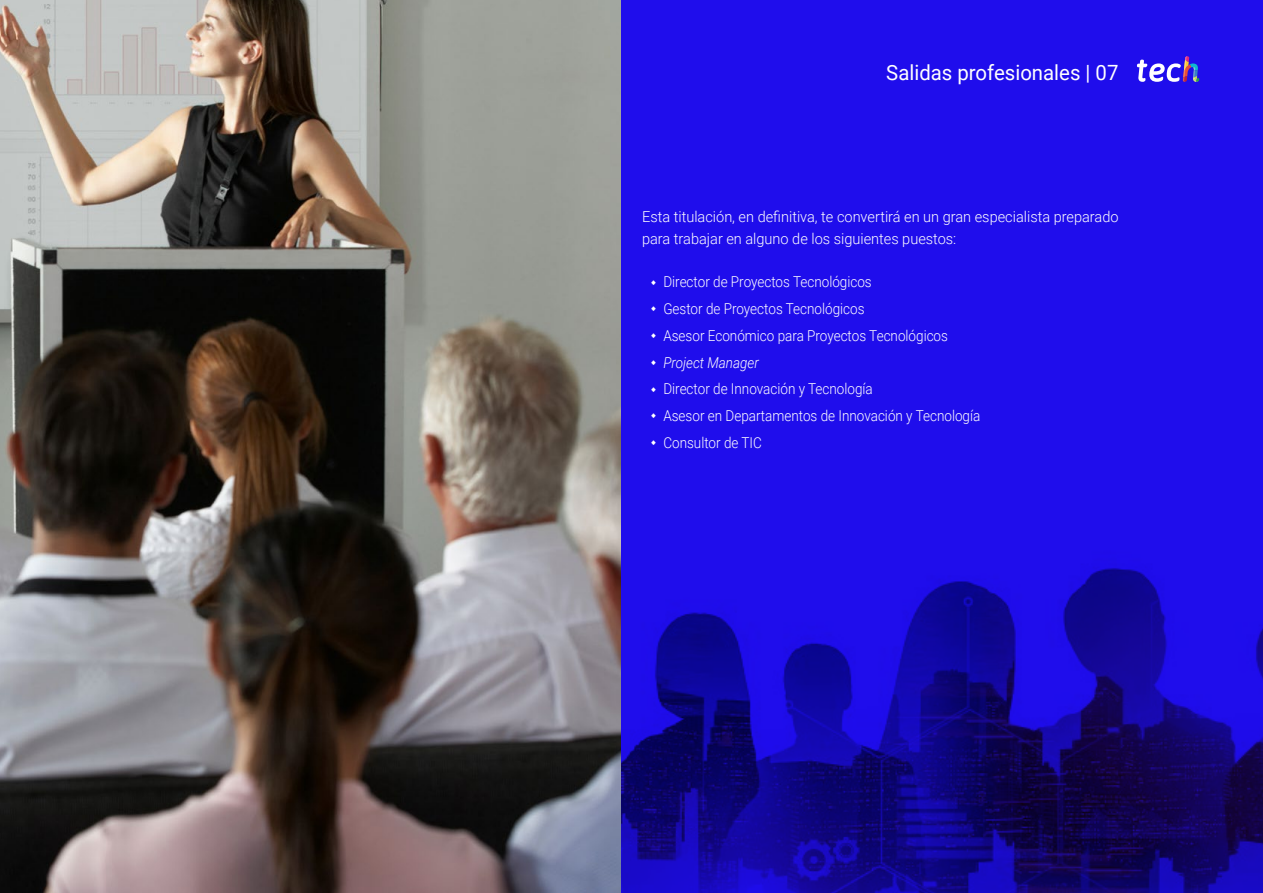
<style>
.page{position:relative;width:1263px;height:893px;background:#fff}
.page>*{position:absolute;margin:0;border:0;box-sizing:border-box;transform-origin:0 0}
.t1{font:21px "Roboto";color:#fff}
.t2{font:300 15px/26.7px "Roboto";color:#fff;scale:.9 1}
.t3{font:300 15px/22.5px "Roboto";color:#fefefe}
.t4{font:italic 300 15px "Roboto";color:#fff;scale:.9 1}
</style>
<div class="page">
<div style="left:621px;top:0;width:642px;height:893px;background:#1f0dec"></div>
<img style="left:621px;top:568px;width:642px;height:325px">
<img style="left:0;top:0;width:621px;height:893px">
<svg style="left:1137px;top:56px;width:62px;height:26px"></svg>
<h1 class="t1" style="left:886px;top:57px;width:234px">Salidas profesionales | 07</h1>
<p class="t3" style="left:642px;top:205px;width:478px">Esta titulación, en definitiva, te convertirá en un gran especialista preparado para trabajar en alguno de los siguientes puestos:</p>
<p class="t2" style="left:663px;top:268px;width:318px">Director de Proyectos Tecnológicos<br>Gestor de Proyectos Tecnológicos<br>Asesor Económico para Proyectos Tecnológicos</p>
<p class="t4" style="left:663px;top:352px;width:108px">Project Manager</p>
<p class="t2" style="left:663px;top:375px;width:354px">Director de Innovación y Tecnología<br>Asesor en Departamentos de Innovación y Tecnología<br>Consultor de TIC</p>
</div>
